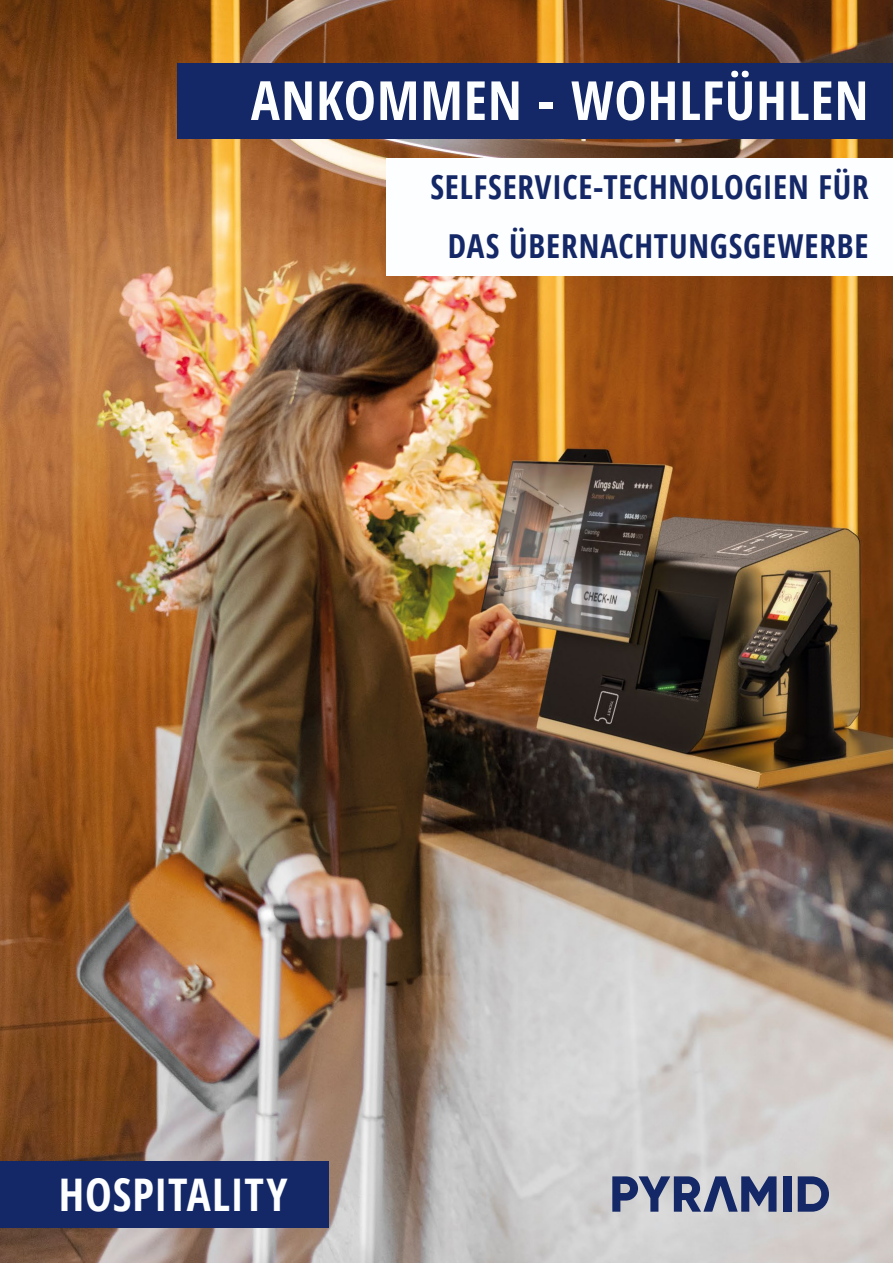
<style>
.page{position:relative;width:893px;height:1263px;background:#fff}
.page>*{position:absolute;margin:0;border:0;box-sizing:border-box;transform-origin:0 0}
.t1{font:700 condensed 54px "Open Sans";letter-spacing:.02em;color:#fdfeff}
.t2{font:700 condensed 45px "Open Sans";letter-spacing:.015em;color:#fdfeff}
.t3{font:700 condensed 33px/58.5px "Open Sans";letter-spacing:.025em;color:#142766;text-align:center}
</style>
<div class="page">
<img style="left:0;top:0;width:893px;height:1263px">
<div style="left:178px;top:63px;width:715px;height:75px;background:#142766"></div>
<div style="left:386px;top:158px;width:507px;height:117px;background:#fdfeff"></div>
<svg style="left:612px;top:1176px;width:164px;height:36px;background:#6f799a"></svg>
<div style="left:783px;top:1176px;width:8px;height:36px;background:#142766"></div>
<svg style="left:798px;top:1176px;width:31px;height:36px"></svg>
<div style="left:0;top:1161px;width:329px;height:66px;background:#142766"></div>
<h1 class="t1" style="left:251px;top:63px;width:619px">ANKOMMEN - WOHLFÜHLEN</h1>
<p class="t3" style="left:430px;top:157px;width:440px">SELFSERVICE-TECHNOLOGIEN FÜR<br>DAS ÜBERNACHTUNGSGEWERBE</p>
<h2 class="t2" style="left:59px;top:1163px;width:230px">HOSPITALITY</h2>
</div>
